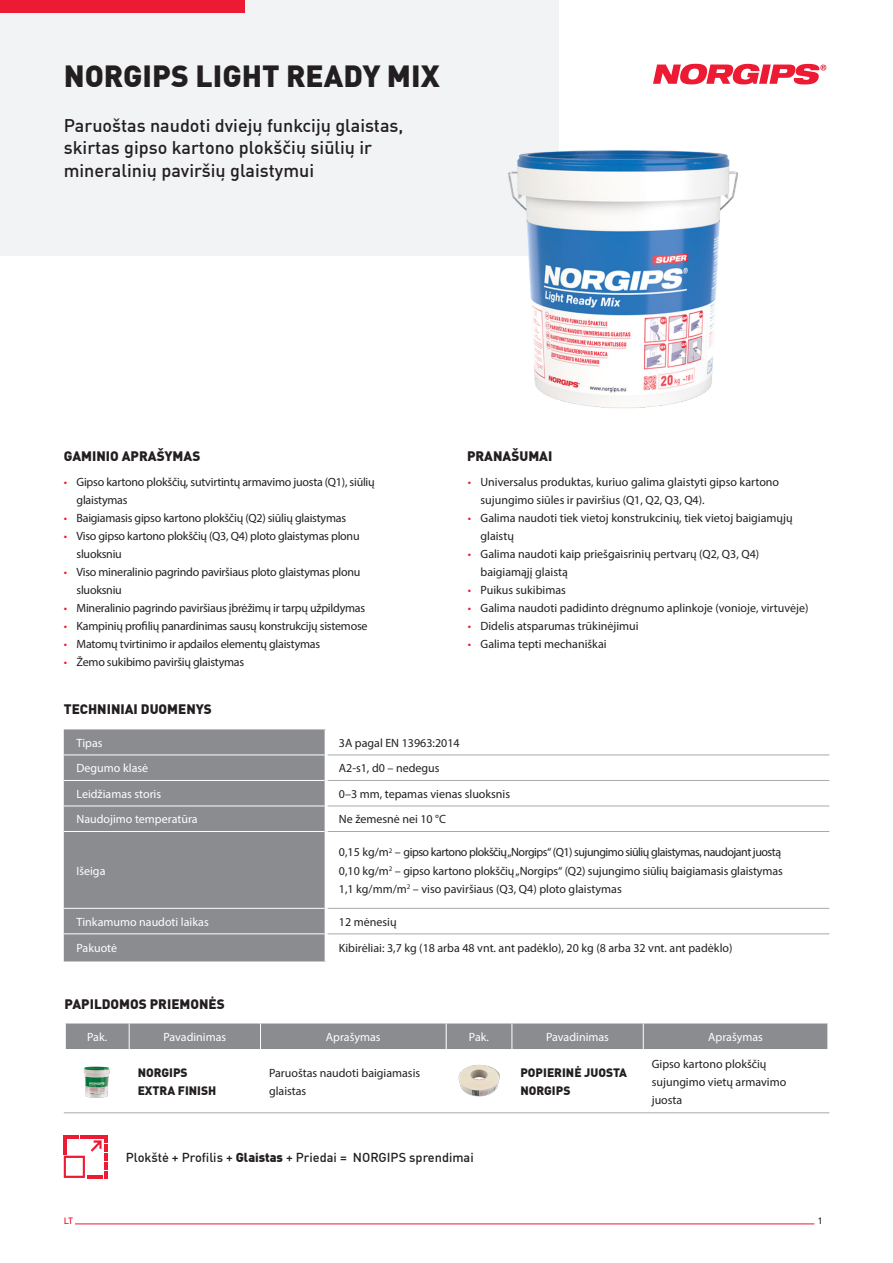
<style>
.page{position:relative;width:893px;height:1263px;background:#fff}
.page>*{position:absolute;margin:0;border:0;box-sizing:border-box;transform-origin:0 0}
.t1{font:900 30px "DIN Offc Pro";color:#231f20}
.t2{font:500 18px/22.5px "DIN Offc Pro";color:#231f20}
.header_2{font:900 13.5px "DIN Offc Pro";color:#231f20}
.t3{font:500 12.75px "DIN Offc Pro";color:#231f20}
.txt{font:12px/18px "Myriad Pro";letter-spacing:-.005em;color:#231f20}
.t4{font:12px "Myriad Pro";color:#fff}
.txt-2{font:12px "Myriad Pro";letter-spacing:-.04em;color:#231f20}
.txt-3{font:900 12px/18px "DIN Offc Pro";color:#231f20}
.t5{font:500 9px "DIN Offc Pro";color:#ed1a33}
.t6{font:500 9px "DIN Offc Pro";color:#231f20}
.s1{color:#ed1a33}
.s2{font-weight:900}
</style>
<div class="page">
<div style="left:0;top:0;width:558px;height:255px;background:#f2f3f4"></div>
<div style="left:0;top:0;width:244px;height:13px;background:#ed1a33"></div>
<svg style="left:653px;top:64px;width:173px;height:20px"></svg>
<hr style="left:75px;top:1223px;width:739px;height:1px;background:#ed1a33">
<div style="left:64px;top:729px;width:261px;height:232px;background:#8a8c8f"></div>
<hr style="left:64px;top:754px;width:261px;height:1px;background:#fff">
<hr style="left:64px;top:780px;width:261px;height:1px;background:#fff">
<hr style="left:64px;top:806px;width:261px;height:1px;background:#fff">
<hr style="left:64px;top:831px;width:261px;height:1px;background:#fff">
<hr style="left:64px;top:908px;width:261px;height:1px;background:#fff">
<hr style="left:64px;top:933px;width:261px;height:1px;background:#fff">
<hr style="left:328px;top:754px;width:501px;height:1px;background:#a8a9ad">
<hr style="left:328px;top:780px;width:501px;height:1px;background:#a8a9ad">
<hr style="left:328px;top:806px;width:501px;height:1px;background:#a8a9ad">
<hr style="left:328px;top:831px;width:501px;height:1px;background:#a8a9ad">
<hr style="left:328px;top:908px;width:501px;height:1px;background:#a8a9ad">
<hr style="left:328px;top:933px;width:501px;height:1px;background:#a8a9ad">
<div style="left:65px;top:1023px;width:763px;height:26px;background:#8a8c8f"></div>
<hr style="left:64px;top:1112px;width:65px;height:1px;background:#a8a9ad">
<hr style="left:129px;top:1112px;width:131px;height:1px;background:#a8a9ad">
<hr style="left:260px;top:1112px;width:186px;height:1px;background:#a8a9ad">
<hr style="left:446px;top:1112px;width:66px;height:1px;background:#a8a9ad">
<hr style="left:512px;top:1112px;width:131px;height:1px;background:#a8a9ad">
<hr style="left:643px;top:1112px;width:186px;height:1px;background:#a8a9ad">
<img style="left:83px;top:1066px;width:27px;height:32px">
<img style="left:458px;top:1064px;width:42px;height:33px">
<svg style="left:64px;top:1135px;width:43px;height:44px"></svg>
<img style="left:468px;top:117px;width:270px;height:291px">
<p class="t1" style="left:64px;top:52px;width:377px">NORGIPS LIGHT READY MIX</p>
<p class="t2" style="left:64px;top:113px;width:341px">Paruoštas naudoti dviejų funkcijų glaistas, skirtas gipso kartono plokščių siūlių ir mineralinių paviršių glaistymui</p>
<p class="header_2" style="left:64px;top:446px;width:138px">GAMINIO APRAŠYMAS</p>
<p class="header_2" style="left:467px;top:446px;width:87px">PRANAŠUMAI</p>
<p class="txt" style="left:77px;top:473px;width:300px;text-indent:-13px"><span class="s1">•</span> Gipso kartono plokščių, sutvirtintų armavimo juosta (Q1), siūlių glaistymas</p>
<p class="txt" style="left:64px;top:509px;width:284px"><span class="s1">•</span> Baigiamasis gipso kartono plokščių (Q2) siūlių glaistymas</p>
<p class="txt" style="left:77px;top:527px;width:285px;text-indent:-13px"><span class="s1">•</span> Viso gipso kartono plokščių (Q3, Q4) ploto glaistymas plonu sluoksniu</p>
<p class="txt" style="left:77px;top:563px;width:286px;text-indent:-13px"><span class="s1">•</span> Viso mineralinio pagrindo paviršiaus ploto glaistymas plonu sluoksniu</p>
<p class="txt" style="left:64px;top:599px;width:303px"><span class="s1">•</span> Mineralinio pagrindo paviršiaus įbrėžimų ir tarpų užpildymas</p>
<p class="txt" style="left:64px;top:617px;width:305px"><span class="s1">•</span> Kampinių profilių panardinimas sausų konstrukcijų sistemose</p>
<p class="txt" style="left:64px;top:635px;width:258px"><span class="s1">•</span> Matomų tvirtinimo ir apdailos elementų glaistymas</p>
<p class="txt" style="left:64px;top:653px;width:182px"><span class="s1">•</span> Žemo sukibimo paviršių glaistymas</p>
<p class="header_2" style="left:64px;top:698px;width:150px">TECHNINIAI DUOMENYS</p>
<p class="txt" style="left:480px;top:473px;width:300px;text-indent:-13px"><span class="s1">•</span> Universalus produktas, kuriuo galima glaistyti gipso kartono sujungimo siūles ir paviršius (Q1, Q2, Q3, Q4).</p>
<p class="txt" style="left:480px;top:509px;width:314px;text-indent:-13px"><span class="s1">•</span> Galima naudoti tiek vietoj konstrukcinių, tiek vietoj baigiamųjų glaistų</p>
<p class="txt" style="left:480px;top:545px;width:280px;text-indent:-13px"><span class="s1">•</span> Galima naudoti kaip priešgaisrinių pertvarų (Q2, Q3, Q4) baigiamąjį glaistą</p>
<p class="txt" style="left:468px;top:581px;width:100px"><span class="s1">•</span> Puikus sukibimas</p>
<p class="txt" style="left:468px;top:599px;width:342px"><span class="s1">•</span> Galima naudoti padidinto drėgnumo aplinkoje (vonioje, virtuvėje)</p>
<p class="txt" style="left:468px;top:617px;width:172px"><span class="s1">•</span> Didelis atsparumas trūkinėjimui</p>
<p class="txt" style="left:468px;top:635px;width:140px"><span class="s1">•</span> Galima tepti mechaniškai</p>
<p class="t4" style="left:77px;top:735px;width:27px">Tipas</p>
<p class="txt" style="left:339px;top:733px;width:122px">3A pagal EN 13963:2014</p>
<p class="t4" style="left:77px;top:761px;width:73px">Degumo klasė</p>
<p class="txt" style="left:339px;top:759px;width:102px">A2-s1, d0 – nedegus</p>
<p class="t4" style="left:77px;top:786px;width:86px">Leidžiamas storis</p>
<p class="txt" style="left:339px;top:784px;width:173px">0–3 mm, tepamas vienas sluoksnis</p>
<p class="t4" style="left:77px;top:812px;width:123px">Naudojimo temperatūra</p>
<p class="txt" style="left:339px;top:810px;width:109px">Ne žemesnė nei 10 °C</p>
<p class="t4" style="left:77px;top:863px;width:30px">Išeiga</p>
<p class="txt-2" style="left:339px;top:845px;width:444px">0,15 kg/m<sup>2</sup> – gipso kartono plokščių „Norgips“ (Q1) sujungimo siūlių glaistymas, naudojant juostą</p>
<p class="txt" style="left:339px;top:861px;width:445px">0,10 kg/m<sup>2</sup> – gipso kartono plokščių „Norgips“ (Q2) sujungimo siūlių baigiamasis glaistymas</p>
<p class="txt" style="left:339px;top:879px;width:284px">1,1 kg/mm/m<sup>2</sup> – viso paviršiaus (Q3, Q4) ploto glaistymas</p>
<p class="t4" style="left:77px;top:914px;width:134px">Tinkamumo naudoti laikas</p>
<p class="txt" style="left:339px;top:912px;width:59px">12 mėnesių</p>
<p class="t4" style="left:77px;top:941px;width:42px">Pakuotė</p>
<p class="txt" style="left:339px;top:939px;width:395px">Kibirėliai: 3,7 kg (18 arba 48 vnt. ant padėklo), 20 kg (8 arba 32 vnt. ant padėklo)</p>
<p class="header_2" style="left:65px;top:993px;width:162px">PAPILDOMOS PRIEMONĖS</p>
<p class="t4" style="left:87px;top:1029px;width:22px">Pak.</p>
<p class="t4" style="left:163px;top:1029px;width:64px">Pavadinimas</p>
<p class="t4" style="left:326px;top:1029px;width:56px">Aprašymas</p>
<p class="t4" style="left:469px;top:1029px;width:22px">Pak.</p>
<p class="t4" style="left:546px;top:1029px;width:64px">Pavadinimas</p>
<p class="t4" style="left:708px;top:1029px;width:56px">Aprašymas</p>
<p class="txt-3" style="left:138px;top:1062px;width:80px">NORGIPS<br>EXTRA FINISH</p>
<p class="txt" style="left:269px;top:1063px;width:153px">Paruoštas naudoti baigiamasis glaistas</p>
<p class="txt-3" style="left:520px;top:1062px;width:108px">POPIERINĖ JUOSTA<br>NORGIPS</p>
<p class="txt" style="left:652px;top:1054px;width:136px">Gipso kartono plokščių sujungimo vietų armavimo juosta</p>
<p class="t3" style="left:126px;top:1147px;width:349px">Plokštė + Profilis + <span class="s2">Glaistas</span> + Priedai = NORGIPS sprendimai</p>
<p class="t5" style="left:64px;top:1214px;width:11px">LT</p>
<p class="t6" style="left:818px;top:1214px;width:6px">1</p>
</div>
